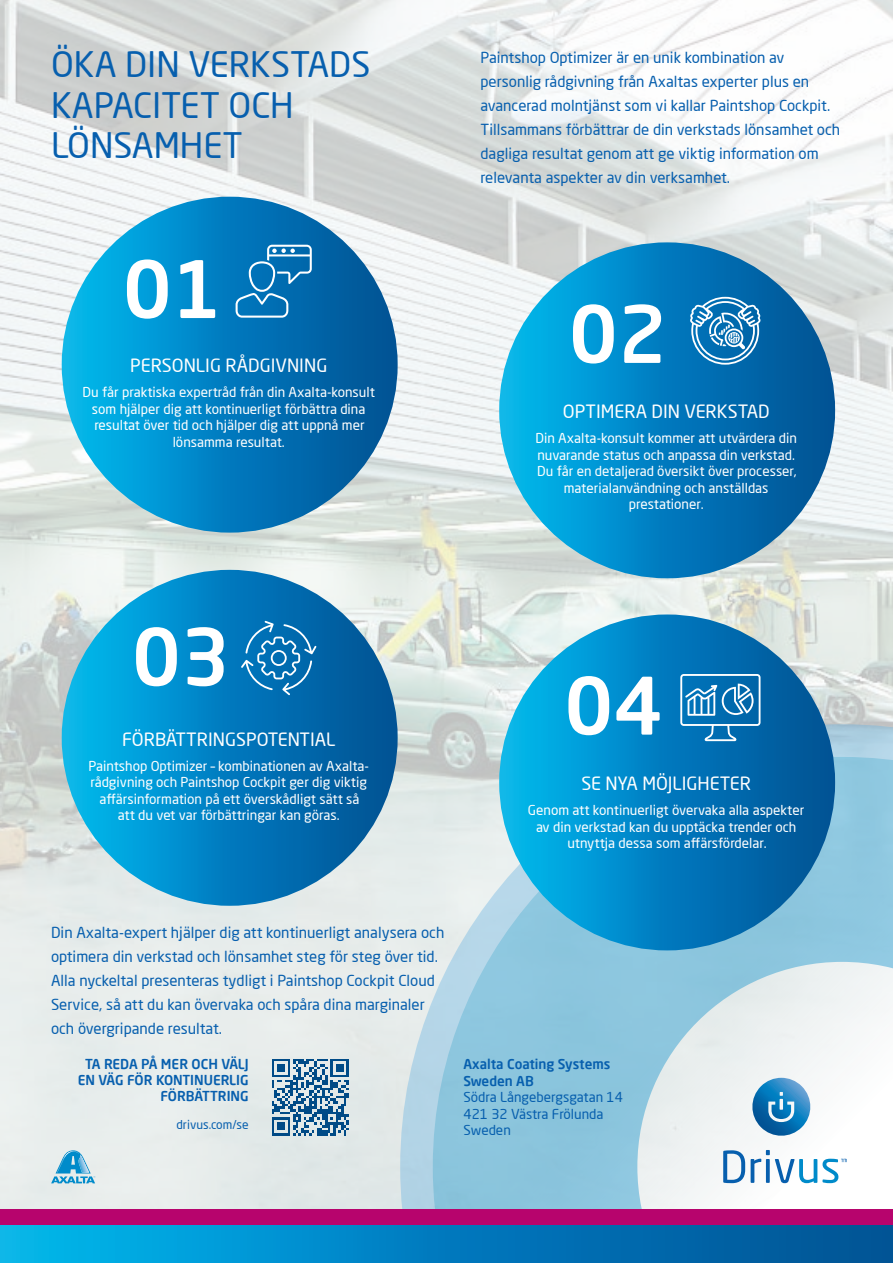
<style>
.page{position:relative;width:893px;height:1263px;background:#fff}
.page>*{position:absolute;margin:0;border:0;box-sizing:border-box;transform-origin:0 0}
.t1{font:500 78px "Neo Sans Pro";color:#fff}
.t2{font:34.5px/40.5px "Neo Sans Pro";color:#075fae}
.t3{font:18px "Neo Sans Pro";color:#fff}
.t4{font:15px/24px "Neo Sans Pro";color:#075fae}
.t5{font:13.5px/16.5px "Neo Sans Pro";color:#fff;text-align:center}
.t6{font:500 13.5px/15.8px "Neo Sans Pro";color:#075fae;text-align:right}
.t7{font:13.5px/16.5px "Neo Sans Pro";color:#075fae}
.t8{font:12px "Neo Sans Pro";color:#075fae}
</style>
<div class="page">
<img style="left:0;top:0;width:893px;height:1209px">
<svg style="left:400px;top:724px;width:493px;height:485px;background:#cddde3"></svg>
<svg style="left:433px;top:757px;width:460px;height:452px;fill:#8fc8e0"></svg>
<div style="left:0;top:1225px;width:893px;height:38px;background:linear-gradient(to right,#01b5ed,#004c92)"></div>
<svg style="left:51px;top:1150px;width:44px;height:33px"></svg>
<div style="left:503px;top:619px;width:328px;height:327px;background:linear-gradient(to right,#01b6ee,#004b92);border-radius:164px"></div>
<div style="left:499px;top:614px;width:336px;height:336px;border:9px solid #fff;border-radius:50%"></div>
<div style="left:66px;top:574px;width:327px;height:327px;background:linear-gradient(to right,#01b6ee,#004b92);border-radius:164px"></div>
<div style="left:62px;top:570px;width:336px;height:336px;border:9px solid #fff;border-radius:50%"></div>
<div style="left:66px;top:201px;width:327px;height:327px;background:linear-gradient(to right,#01b6ee,#004b92);border-radius:164px"></div>
<div style="left:62px;top:197px;width:336px;height:336px;border:9px solid #fff;border-radius:50%"></div>
<div style="left:503px;top:247px;width:328px;height:327px;background:linear-gradient(to right,#01b6ee,#004b92);border-radius:164px"></div>
<div style="left:499px;top:242px;width:336px;height:336px;border:9px solid #fff;border-radius:50%"></div>
<svg style="left:690px;top:297px;width:71px;height:68px;background:#4693c5"></svg>
<svg style="left:236px;top:245px;width:76px;height:73px;background:#2683be"></svg>
<svg style="left:680px;top:674px;width:80px;height:67px;background:#398dc2"></svg>
<svg style="left:241px;top:621px;width:75px;height:74px;background:#2482bc"></svg>
<div style="left:0;top:1209px;width:893px;height:16px;background:#b7046d"></div>
<svg style="left:749px;top:1078px;width:64px;height:60px"></svg>
<svg style="left:723px;top:1150px;width:22px;height:33px"></svg>
<svg style="left:751px;top:1150px;width:96px;height:33px"></svg>
<svg style="left:272px;top:1059px;width:77px;height:77px;background:#6e98b6"></svg>
<h2 class="t2" style="left:51px;top:44px;width:321px">ÖKA DIN VERKSTADS<br>KAPACITET OCH<br>LÖNSAMHET</h2>
<p class="t4" style="left:480px;top:45px;width:361px">Paintshop Optimizer är en unik kombination av personlig rådgivning från Axaltas experter plus en avancerad molntjänst som vi kallar Paintshop Cockpit.<br>Tillsammans förbättrar de din verkstads lönsamhet och dagliga resultat genom att ge viktig information om relevanta aspekter av din verksamhet.</p>
<h1 class="t1" style="left:123px;top:240px;width:100px">01</h1>
<h3 class="t3" style="left:130px;top:355px;width:199px">PERSONLIG RÅDGIVNING</h3>
<p class="t5" style="left:83px;top:384px;width:294px">Du får praktiska expertråd från din Axalta-konsult som hjälper dig att kontinuerligt förbättra dina resultat över tid och hjälper dig att uppnå mer lönsamma resultat.</p>
<h1 class="t1" style="left:569px;top:285px;width:100px">02</h1>
<h3 class="t3" style="left:563px;top:400px;width:208px">OPTIMERA DIN VERKSTAD</h3>
<p class="t5" style="left:535px;top:430px;width:263px">Din Axalta-konsult kommer att utvärdera din nuvarande status och anpassa din verkstad.<br>Du får en detaljerad översikt över processer, materialanvändning och anställdas prestationer.</p>
<h1 class="t1" style="left:132px;top:608px;width:100px">03</h1>
<h3 class="t3" style="left:122px;top:728px;width:215px">FÖRBÄTTRINGSPOTENTIAL</h3>
<p class="t5" style="left:88px;top:757px;width:282px">Paintshop Optimizer – kombinationen av Axalta&shy;rådgivning och Paintshop Cockpit ger dig viktig affärsinformation på ett överskådligt sätt så<br>att du vet var förbättringar kan göras.</p>
<h1 class="t1" style="left:564px;top:657px;width:100px">04</h1>
<h3 class="t3" style="left:581px;top:772px;width:171px">SE NYA MÖJLIGHETER</h3>
<p class="t5" style="left:528px;top:802px;width:278px">Genom att kontinuerligt övervaka alla aspekter av din verkstad kan du upptäcka trender och utnyttja dessa som affärsfördelar.</p>
<p class="t4" style="left:51px;top:920px;width:395px">Din Axalta-expert hjälper dig att kontinuerligt analysera och optimera din verkstad och lönsamhet steg för steg över tid.<br>Alla nyckeltal presenteras tydligt i Paintshop Cockpit Cloud Service, så att du kan övervaka och spåra dina marginaler och övergripande resultat.</p>
<p class="t6" style="left:78px;top:1056px;width:172px">TA REDA PÅ MER OCH VÄLJ<br>EN VÄG FÖR KONTINUERLIG<br>FÖRBÄTTRING</p>
<p class="t8" style="left:176px;top:1117px;width:74px">drivus.com/se</p>
<p class="t6" style="left:463px;top:1055px;width:149px;line-height:16.5px;text-align:left">Axalta Coating Systems<br>Sweden AB</p>
<p class="t7" style="left:463px;top:1088px;width:161px">Södra Långebergsgatan 14<br>421 32 Västra Frölunda<br>Sweden</p>
</div>
